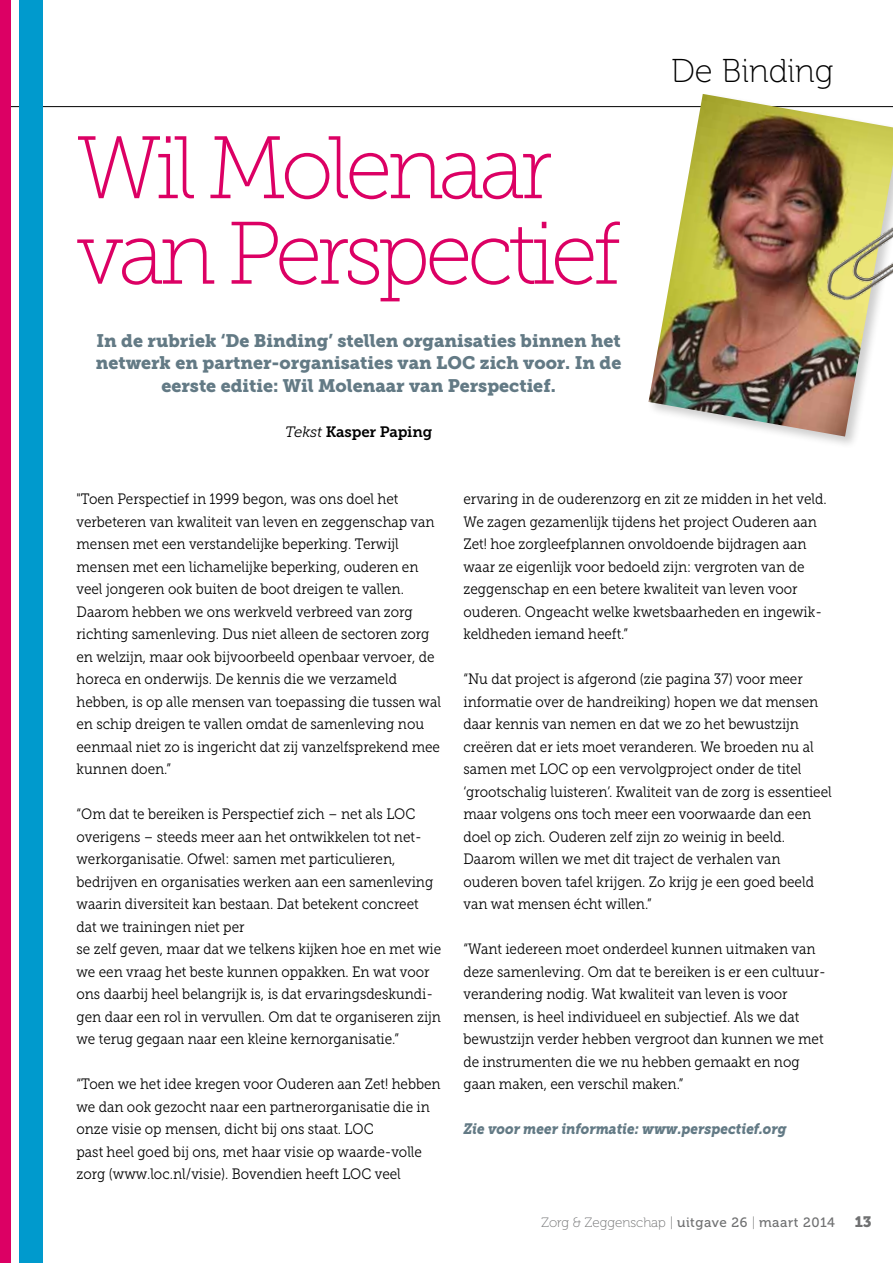
<style>
.page{position:relative;width:893px;height:1263px;background:#fff}
.page>*{position:absolute;margin:0;border:0;box-sizing:border-box;transform-origin:0 0}
.t1{font:88.5px/85.5px "Museo Slab 100";letter-spacing:-.06em;color:#dc0064}
.t2{font:33px "Museo 100";color:#000}
.t3{font:18px/22.5px "Museo Slab 900";color:#637a85;text-align:center}
.t4{font:15px/22.5px "Museo Slab 300";color:#000;scale:.9 1}
.t5{font:italic 15px "Museo Slab 900";color:#637a85;scale:.9 1}
.t6{font:15px "Museo Slab 700";letter-spacing:-.01em;color:#000}
.t7{font:15px "Museo Slab 900";color:#707172}
.t8{font:13.5px "Museo 100";color:#707172}
.s1{font-family:"Museo Slab 300";font-style:italic}
.s2{font-family:"Museo 500"}
</style>
<div class="page">
<hr style="left:0;top:106px;width:893px;height:1px;background:#000">
<div style="left:19px;top:0;width:24px;height:1263px;background:#009acd"></div>
<div style="left:0;top:0;width:11px;height:1263px;background:#dc0064"></div>
<div style="left:647px;top:92px;width:246px;height:358px;background:#000;opacity:.2"></div>
<img style="left:648px;top:94px;width:245px;height:342px">
<img style="left:822px;top:213px;width:71px;height:90px">
<h1 class="t1" style="left:77px;top:126px;width:546px">Wil Molenaar van Perspectief</h1>
<p class="t3" style="left:96px;top:329px;width:527px">In de rubriek ‘De Binding’ stellen organisaties binnen het netwerk en partner-organisaties van LOC zich voor. In de eerste editie: Wil Molenaar van Perspectief.</p>
<p class="t6" style="left:285px;top:424px;width:149px"><span class="s1">Tekst</span> Kasper Paping</p>
<h2 class="t2" style="left:671px;top:53px;width:164px">De Binding</h2>
<p class="t4" style="left:77px;top:488px;width:407px">"Toen Perspectief in 1999 begon, was ons doel het verbeteren van kwaliteit van leven en zeggenschap van mensen met een verstandelijke beperking. Terwijl mensen met een lichamelijke beperking, ouderen en veel jongeren ook buiten de boot dreigen te vallen.<br>Daarom hebben we ons werkveld verbreed van zorg richting samenleving. Dus niet alleen de sectoren zorg en welzijn, maar ook bijvoorbeeld openbaar vervoer, de horeca en onderwijs. De kennis die we verzameld hebben, is op alle mensen van toepassing die tussen wal en schip dreigen te vallen omdat de samenleving nou eenmaal niet zo is ingericht dat zij vanzelfsprekend mee kunnen doen.”</p>
<p class="t4" style="left:77px;top:803px;width:407px">“Om dat te bereiken is Perspectief zich – net als LOC overigens – steeds meer aan het ontwikkelen tot net&shy;werkorganisatie. Ofwel: samen met particulieren, bedrijven en organisaties werken aan een samenleving waarin diversiteit kan bestaan. Dat betekent concreet dat we trainingen niet per<br>se zelf geven, maar dat we telkens kijken hoe en met wie we een vraag het beste kunnen oppakken. En wat voor ons daarbij heel belangrijk is, is dat ervaringsdeskundi&shy;gen daar een rol in vervullen. Om dat te organiseren zijn we terug gegaan naar een kleine kernorganisatie.”</p>
<p class="t4" style="left:77px;top:1073px;width:406px">“Toen we het idee kregen voor Ouderen aan Zet! hebben we dan ook gezocht naar een partnerorganisatie die in onze visie op mensen, dicht bij ons staat. LOC<br>past heel goed bij ons, met haar visie op waarde-volle zorg (www.loc.nl/visie). Bovendien heeft LOC veel</p>
<p class="t4" style="left:463px;top:488px;width:405px">ervaring in de ouderenzorg en zit ze midden in het veld.<br>We zagen gezamenlijk tijdens het project Ouderen aan Zet! hoe zorgleefplannen onvoldoende bijdragen aan waar ze eigenlijk voor bedoeld zijn: vergroten van de zeggenschap en een betere kwaliteit van leven voor ouderen. Ongeacht welke kwetsbaarheden en ingewik&shy;keldheden iemand heeft.”</p>
<p class="t4" style="left:463px;top:668px;width:411px">“Nu dat project is afgerond (zie pagina 37) voor meer informatie over de handreiking) hopen we dat mensen daar kennis van nemen en dat we zo het bewustzijn creëren dat er iets moet veranderen. We broeden nu al samen met LOC op een vervolgproject onder de titel ‘grootschalig luisteren’. Kwaliteit van de zorg is essentieel maar volgens ons toch meer een voorwaarde dan een doel op zich. Ouderen zelf zijn zo weinig in beeld.<br>Daarom willen we met dit traject de verhalen van ouderen boven tafel krijgen. Zo krijg je een goed beeld van wat mensen écht willen.”</p>
<p class="t4" style="left:463px;top:938px;width:404px">“Want iedereen moet onderdeel kunnen uitmaken van deze samenleving. Om dat te bereiken is er een cultuur&shy;verandering nodig. Wat kwaliteit van leven is voor mensen, is heel individueel en subjectief. Als we dat bewustzijn verder hebben vergroot dan kunnen we met de instrumenten die we nu hebben gemaakt en nog gaan maken, een verschil maken.”</p>
<p class="t5" style="left:463px;top:1120px;width:361px">Zie voor meer informatie: www.perspectief.org</p>
<p class="t8" style="left:541px;top:1215px;width:295px">Zorg &amp; Zeggenschap | <span class="s2">uitgave 26</span> | <span class="s2">maart 2014</span></p>
<p class="t7" style="left:855px;top:1213px;width:18px">13</p>
</div>
